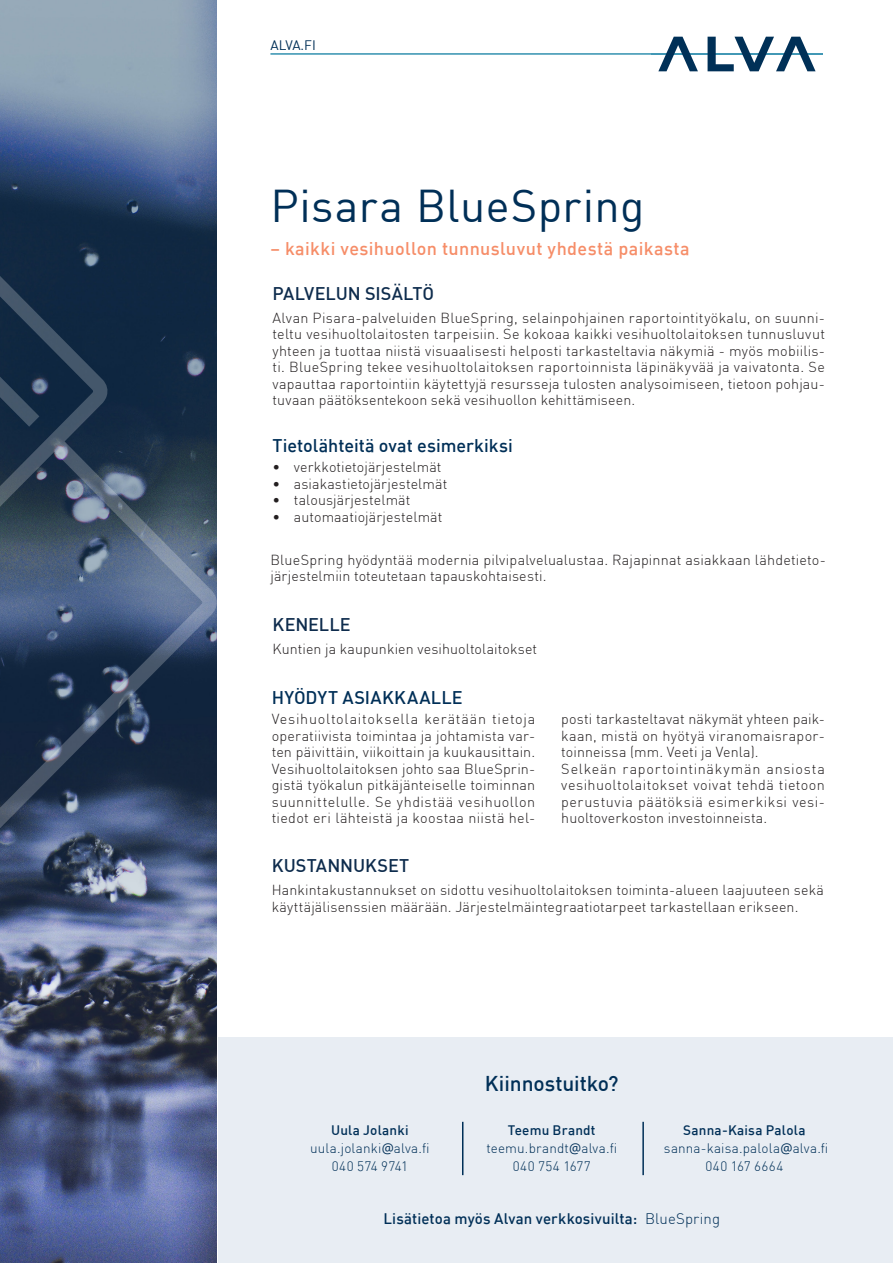
<style>
.page{position:relative;width:893px;height:1263px;background:#fff}
.page>*{position:absolute;margin:0;border:0;box-sizing:border-box;transform-origin:0 0}
.otsikko{font:45px "DIN";letter-spacing:.01em;color:#002f57}
.väliotsikkot{font:500 21px "DIN";letter-spacing:-.005em;color:#002f57}
.väliotsikko_2{font:500 18px "DIN";color:#002f57}
.otsikko-2{font:500 18px "DIN";letter-spacing:.02em;color:#f68d68}
.väliotsikkot-2{font:500 18px "DIN";letter-spacing:-.005em;color:#0e2c4d}
.väliotsikkot-3{font:500 15px "DIN";letter-spacing:.01em;color:#002f57}
.leipis{font:300 14.25px/16.5px "DIN";letter-spacing:.01em;color:#231f20;text-align:justify}
.Kappaletyyli_1{font:300 14.25px/16.5px "DIN";letter-spacing:.01em;color:#231f20}
.leipis-2{font:300 13.5px "DIN";letter-spacing:.01em;color:#002f57}
.leipis-3{font:500 13.5px "DIN";letter-spacing:.015em;color:#002f57}
.leipis-4{font:300 13.5px "DIN";letter-spacing:.03em;color:#002f57}
.t1{font:13.5px "DIN";letter-spacing:-.02em;color:#002f57}
.s1{font-family:"Open Sans";font-weight:400}
.s2{font-weight:300}
</style>
<div class="page">
<div style="left:219px;top:1037px;width:674px;height:226px;background:#e8edf3"></div>
<hr style="left:462px;top:1122px;width:1px;height:53px;background:#002f57">
<hr style="left:642px;top:1122px;width:2px;height:53px;background:#002f57">
<hr style="left:651px;top:53px;width:172px;height:2px;background:#4298b5">
<svg style="left:708px;top:37px;width:108px;height:34px"></svg>
<svg style="left:658px;top:37px;width:40px;height:34px"></svg>
<hr style="left:270px;top:53px;width:381px;height:2px;background:#4299b5">
<img style="left:0;top:0;width:217px;height:1263px">
<svg style="left:0;top:258px;width:217px;height:591px;background:#2c405a"></svg>
<p class="t1" style="left:270px;top:37px;width:47px">ALVA.FI</p>
<p class="otsikko" style="left:270px;top:178px;width:376px">Pisara BlueSpring</p>
<p class="otsikko-2" style="left:270px;top:237px;width:421px">– kaikki vesihuollon tunnusluvut yhdestä paikasta</p>
<p class="väliotsikkot-2" style="left:273px;top:282px;width:163px">PALVELUN SISÄLTÖ</p>
<p class="leipis" style="left:273px;top:309px;width:554px">Alvan Pisara-palveluiden BlueSpring, selainpohjainen raportointityökalu, on suunni&shy;teltu vesihuoltolaitosten tarpeisiin. Se kokoaa kaikki vesihuoltolaitoksen tunnusluvut yhteen ja tuottaa niistä visuaalisesti helposti tarkasteltavia näkymiä - myös mobiilis&shy;ti. BlueSpring tekee vesihuoltolaitoksen raportoinnista läpinäkyvää ja vaivatonta. Se vapauttaa raportointiin käytettyjä resursseja tulosten analysoimiseen, tietoon pohjau&shy;tuvaan päätöksentekoon sekä vesihuollon kehittämiseen.</p>
<p class="väliotsikko_2" style="left:273px;top:434px;width:242px">Tietolähteitä ovat esimerkiksi</p>
<p class="leipis" style="left:273px;top:459px;width:171px">• verkkotietojärjestelmät</p>
<p class="leipis" style="left:273px;top:475px;width:176px">• asiakastietojärjestelmät</p>
<p class="leipis" style="left:273px;top:492px;width:139px">• talousjärjestelmät</p>
<p class="leipis" style="left:273px;top:508px;width:171px">• automaatiojärjestelmät</p>
<p class="leipis" style="left:270px;top:551px;width:557px">BlueSpring hyödyntää modernia pilvipalvelualustaa. Rajapinnat asiakkaan lähdetieto&shy;järjestelmiin toteutetaan tapauskohtaisesti.</p>
<p class="väliotsikkot-2" style="left:273px;top:613px;width:80px">KENELLE</p>
<p class="leipis" style="left:273px;top:641px;width:266px">Kuntien ja kaupunkien vesihuoltolaitokset</p>
<p class="väliotsikko_2" style="left:272px;top:685px;width:192px">HYÖDYT ASIAKKAALLE</p>
<p class="leipis" style="left:272px;top:711px;width:265px">Vesihuoltolaitoksella kerätään tietoja operatiivista toimintaa ja johtamista var&shy;ten päivittäin, viikoittain ja kuukausittain.<br>Vesihuoltolaitoksen johto saa BlueSprin&shy;gistä työkalun pitkäjänteiselle toiminnan suunnittelulle. Se yhdistää vesihuollon tiedot eri lähteistä ja koostaa niistä hel-</p>
<p class="leipis" style="left:561px;top:710px;width:265px">posti tarkasteltavat näkymät yhteen paik&shy;kaan, mistä on hyötyä viranomaisrapor&shy;toinneissa (mm. Veeti ja Venla).</p>
<p class="leipis" style="left:561px;top:760px;width:265px">Selkeän raportointinäkymän ansiosta vesihuoltolaitokset voivat tehdä tietoon perustuvia päätöksiä esimerkiksi vesi&shy;huoltoverkoston investoinneista.</p>
<p class="väliotsikkot-2" style="left:272px;top:854px;width:139px">KUSTANNUKSET</p>
<p class="Kappaletyyli_1" style="left:272px;top:882px;width:554px">Hankintakustannukset on sidottu vesihuoltolaitoksen toiminta-alueen laajuuteen sekä käyttäjälisenssien määrään. Järjestelmäintegraatiotarpeet tarkastellaan erikseen.</p>
<p class="leipis-3" style="left:331px;top:1122px;width:79px">Uula Jolanki</p>
<p class="leipis-2" style="left:310px;top:1140px;width:121px">uula.jolanki<span class="s1">@</span>alva.fi</p>
<p class="leipis-2" style="left:332px;top:1158px;width:78px">040 574 9741</p>
<p class="väliotsikkot" style="left:485px;top:1070px;width:135px">Kiinnostuitko?</p>
<p class="leipis-3" style="left:508px;top:1122px;width:89px">Teemu Brandt</p>
<p class="leipis-2" style="left:486px;top:1140px;width:132px">teemu.brandt<span class="s1">@</span>alva.fi</p>
<p class="leipis-4" style="left:513px;top:1158px;width:79px">040 754 1677</p>
<p class="leipis-3" style="left:683px;top:1122px;width:124px">Sanna-Kaisa Palola</p>
<p class="leipis-2" style="left:664px;top:1140px;width:166px">sanna-kaisa.palola<span class="s1">@</span>alva.fi</p>
<p class="leipis-4" style="left:705px;top:1158px;width:79px">040 167 6664</p>
<p class="väliotsikkot-3" style="left:383px;top:1209px;width:338px">Lisätietoa myös Alvan verkkosivuilta: <span class="s2">BlueSpring</span></p>
</div>
